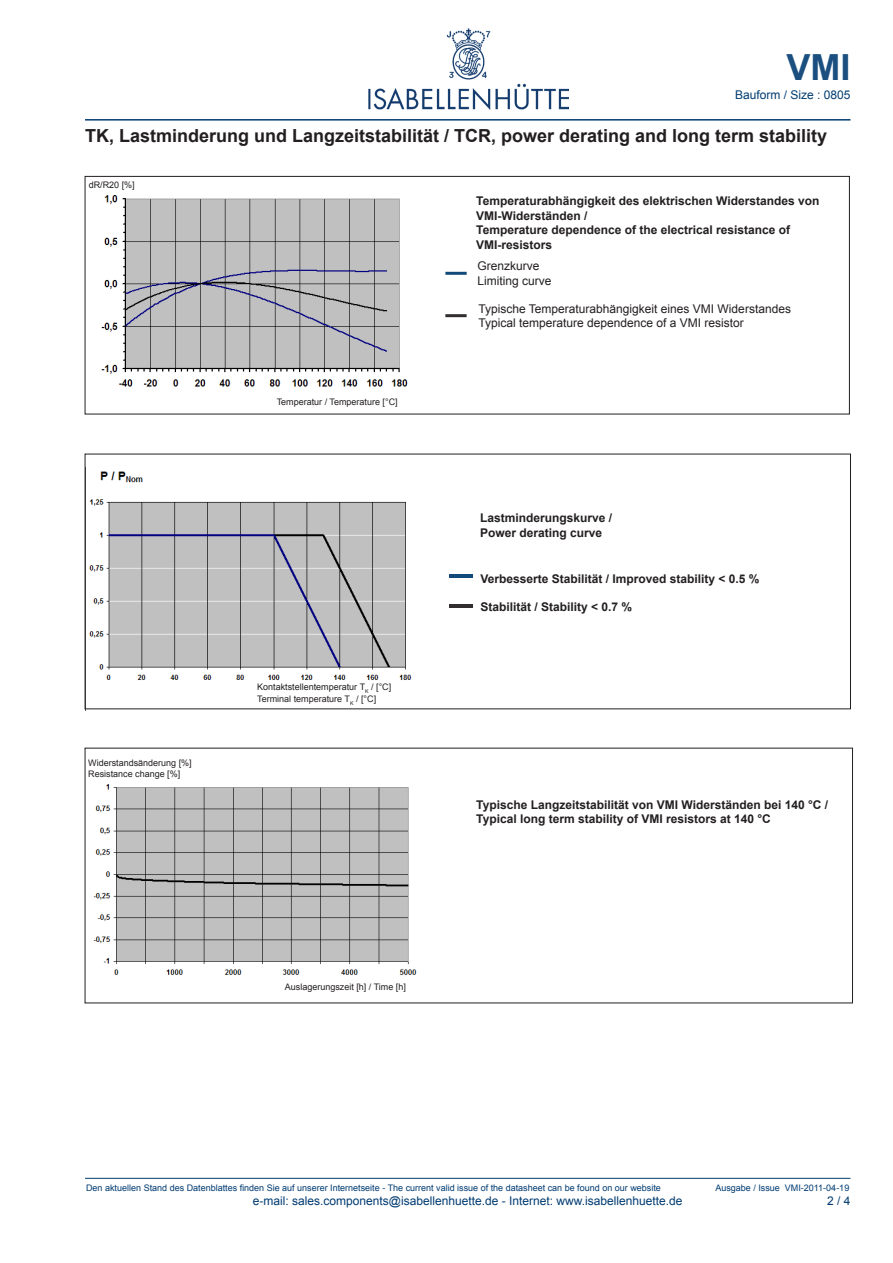
<style>
.page{position:relative;width:893px;height:1263px;background:#fff}
.page>*{position:absolute;margin:0;border:0;box-sizing:border-box;transform-origin:0 0}
.t1{font:700 36px "Arial";color:#1a4f80}
.Bildlegende{font:700 18px "Arial";color:#231f20}
.Bildlegende-2{font:700 12px/14.4px "Arial";color:#231f20}
.Bildlegende-3{font:12px "Arial";color:#231f20}
.t2{font:12px "Arial";color:#003c72}
.t3{font:9px "Arial";color:#231f20}
.t4{font:9px "Arial";color:#003c72}
</style>
<div class="page">
<hr style="left:85px;top:1178px;width:765px;height:1px;background:#003c72">
<div style="left:85px;top:176px;width:765px;height:238px;border:1px solid #231f20"></div>
<hr style="left:450px;top:605px;width:23px;height:3px;background:#231f20">
<hr style="left:450px;top:574px;width:23px;height:4px;background:#12497b">
<img style="left:101px;top:195px;width:307px;height:192px">
<hr style="left:85px;top:119px;width:765px;height:2px;background:#003c72">
<img style="left:369px;top:28px;width:200px;height:82px">
<img style="left:93px;top:784px;width:324px;height:191px">
<hr style="left:445px;top:314px;width:22px;height:3px;background:#231f20">
<hr style="left:445px;top:272px;width:22px;height:3px;background:#003c72">
<img style="left:85px;top:471px;width:359px;height:240px">
<div style="left:257px;top:683px;width:225px;height:21px;background:#fff"></div>
<h1 class="t1" style="left:786px;top:44px;width:66px">VMI</h1>
<p class="t2" style="left:735px;top:87px;width:117px">Bauform / Size : 0805</p>
<p class="Bildlegende" style="left:85px;top:124px;width:744px">TK, Lastminderung und Langzeitstabilität / TCR, power derating and long term stability</p>
<p class="t3" style="left:89px;top:179px;width:48px">dR/R20 [%]</p>
<p class="t3" style="left:277px;top:395px;width:122px">Temperatur / Temperature [°C]</p>
<p class="t3" style="left:88px;top:757px;width:105px">Widerstandsänderung [%]</p>
<p class="t3" style="left:88px;top:768px;width:94px">Resistance change [%]</p>
<p class="t3" style="left:257px;top:680px;width:135px">Kontaktstellentemperatur T<sub>K</sub> / [°C]</p>
<p class="t3" style="left:257px;top:692px;width:120px">Terminal temperature T<sub>K</sub> / [°C]</p>
<p class="t3" style="left:285px;top:981px;width:123px">Auslagerungszeit [h] / Time [h]</p>
<p class="Bildlegende-2" style="left:476px;top:194px;width:345px">Temperaturabhängigkeit des elektrischen Widerstandes von<br>VMI-Widerständen /</p>
<p class="Bildlegende-2" style="left:476px;top:223px;width:315px">Temperature dependence of the electrical resistance of<br>VMI-resistors</p>
<p class="Bildlegende-3" style="left:477px;top:258px;width:64px">Grenzkurve</p>
<p class="Bildlegende-3" style="left:477px;top:273px;width:76px">Limiting curve</p>
<p class="Bildlegende-3" style="left:478px;top:301px;width:314px">Typische Temperaturabhängigkeit eines VMI Widerstandes</p>
<p class="Bildlegende-3" style="left:478px;top:315px;width:267px">Typical temperature dependence of a VMI resistor</p>
<p class="Bildlegende-2" style="left:480px;top:511px;width:134px">Lastminderungskurve /</p>
<p class="Bildlegende-2" style="left:480px;top:526px;width:124px">Power derating curve</p>
<p class="Bildlegende-2" style="left:480px;top:572px;width:281px">Verbesserte Stabilität / Improved stability &lt; 0.5 %</p>
<p class="Bildlegende-2" style="left:480px;top:600px;width:153px">Stabilität / Stability &lt; 0.7 %</p>
<p class="Bildlegende-2" style="left:476px;top:798px;width:353px">Typische Langzeitstabilität von VMI Widerständen bei 140 °C /</p>
<p class="Bildlegende-2" style="left:476px;top:812px;width:296px">Typical long term stability of VMI resistors at 140 °C</p>
<p class="t4" style="left:86px;top:1182px;width:576px">Den aktuellen Stand des Datenblattes finden Sie auf unserer Internetseite - The current valid issue of the datasheet can be found on our website</p>
<p class="t4" style="left:715px;top:1182px;width:135px">Ausgabe / Issue VMI-2011-04-19</p>
<p class="t2" style="left:253px;top:1193px;width:431px">e-mail: sales.components@isabellenhuette.de - Internet: www.isabellenhuette.de</p>
<p class="t2" style="left:827px;top:1193px;width:25px">2 / 4</p>
</div>
